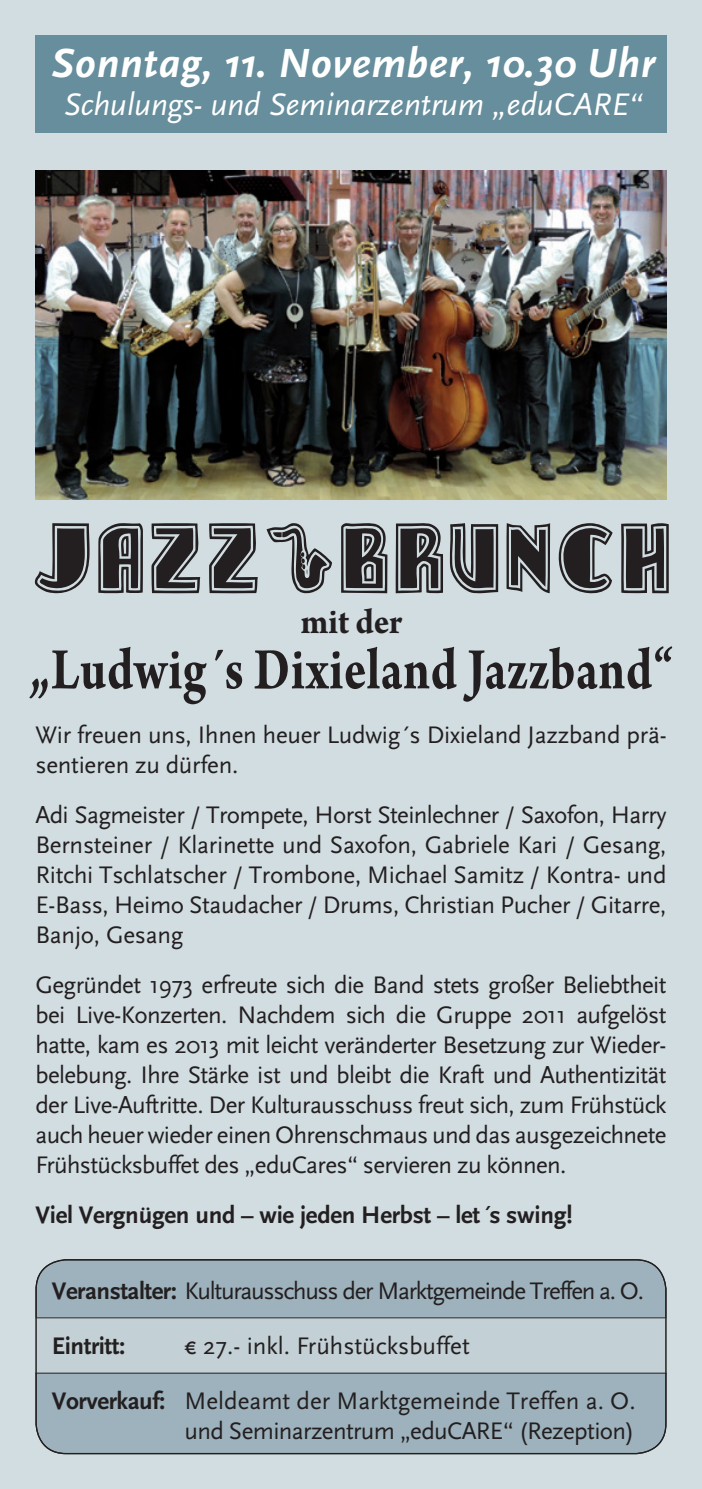
<style>
.page{position:relative;width:702px;height:1489px;background:#fff}
.page>*{position:absolute;margin:0;border:0;box-sizing:border-box;transform-origin:0 0}
.t1{font:100px "Jazz Club";letter-spacing:.05em;color:#231f20;scale:.93 1}
.t2{font:700 62.5px "Arno Pro";letter-spacing:.01em;color:#231f20;scale:.8 1}
.t3{font:italic 700 42.5px "Scala Sans";letter-spacing:.01em;color:#fff}
.t4{font:700 37.5px "Arno Pro";color:#231f20;scale:.93 1}
.t5{font:italic 32.5px "Scala Sans";color:#fff}
.t6{font:25px/30px "Scala Sans";letter-spacing:-.015em;color:#231f20;text-align:justify}
.t7{font:25px "Scala Sans";letter-spacing:-.05em;color:#231f20}
.t8{font:700 25px "Scala Sans";letter-spacing:-.01em;color:#231f20}
.s1{font-weight:700}
</style>
<div class="page">
<div style="left:0;top:0;width:702px;height:1488px;background:#d1dde1"></div>
<div style="left:36px;top:1259px;width:630px;height:194px;background:#9db2bc;border-radius:30px"></div>
<div style="left:35px;top:1317px;width:631px;height:56px;background:#c3d0d6"></div>
<div style="left:35px;top:35px;width:631px;height:98px;background:#668e9c"></div>
<hr style="left:35px;top:1317px;width:631px;height:1px;background:#231f20">
<hr style="left:35px;top:1372px;width:631px;height:1px;background:#231f20">
<img style="left:35px;top:170px;width:631px;height:329px">
<div style="left:35px;top:1259px;width:631px;height:194px;border:1px solid #231f20;border-radius:30px"></div>
<h3 class="t3" style="left:52px;top:40px;width:605px">Sonntag, 11. November, 10.30 Uhr</h3>
<h3 class="t5" style="left:63px;top:86px;width:581px">Schulungs- und Seminarzentrum „eduCARE“</h3>
<h1 class="t1" style="left:32px;top:521px;width:688px">JAZZ"BRUNCH</h1>
<h3 class="t4" style="left:301px;top:600px;width:111px">mit der</h3>
<h2 class="t2" style="left:29px;top:633px;width:807px">„Ludwig´s Dixieland Jazzband“</h2>
<p class="t6" style="left:35px;top:720px;width:632px">Wir freuen uns, Ihnen heuer Ludwig´s Dixieland Jazzband prä&shy;sentieren zu dürfen.</p>
<p class="t6" style="left:35px;top:800px;width:632px">Adi Sagmeister / Trompete, Horst Steinlechner / Saxofon, Harry Bernsteiner / Klarinette und Saxofon, Gabriele Kari / Gesang, Ritchi Tschlatscher / Trombone, Michael Samitz / Kontra- und E-Bass, Heimo Staudacher / Drums, Christian Pucher / Gitarre, Banjo, Gesang</p>
<p class="t6" style="left:35px;top:970px;width:632px">Gegründet 1973 erfreute sich die Band stets großer Beliebtheit bei Live-Konzerten. Nachdem sich die Gruppe 2011 aufgelöst hatte, kam es 2013 mit leicht veränderter Besetzung zur Wieder&shy;belebung. Ihre Stärke ist und bleibt die Kraft und Authentizität der Live-Auftritte. Der Kulturausschuss freut sich, zum Frühstück auch heuer wieder einen Ohrenschmaus und das ausgezeichnete Frühstücksbuffet des „eduCares“ servieren zu können.</p>
<p class="t8" style="left:35px;top:1201px;width:539px">Viel Vergnügen und – wie jeden Herbst – let´s swing!</p>
<p class="t7" style="left:52px;top:1276px;width:593px"><span class="s1">Veranstalter:</span> Kulturausschuss der Marktgemeinde Treffen a. O.</p>
<p class="t8" style="left:52px;top:1331px;width:75px">Eintritt:</p>
<p class="t6" style="left:184px;top:1330px;width:286px">€ 27.- inkl. Frühstücksbuffet</p>
<p class="t6" style="left:52px;top:1385px;width:585px;text-align:right"><span class="s1">Vorverkauf:</span> Meldeamt der Marktgemeinde Treffen a. O. und Seminarzentrum „eduCARE“ (Rezeption)</p>
</div>
